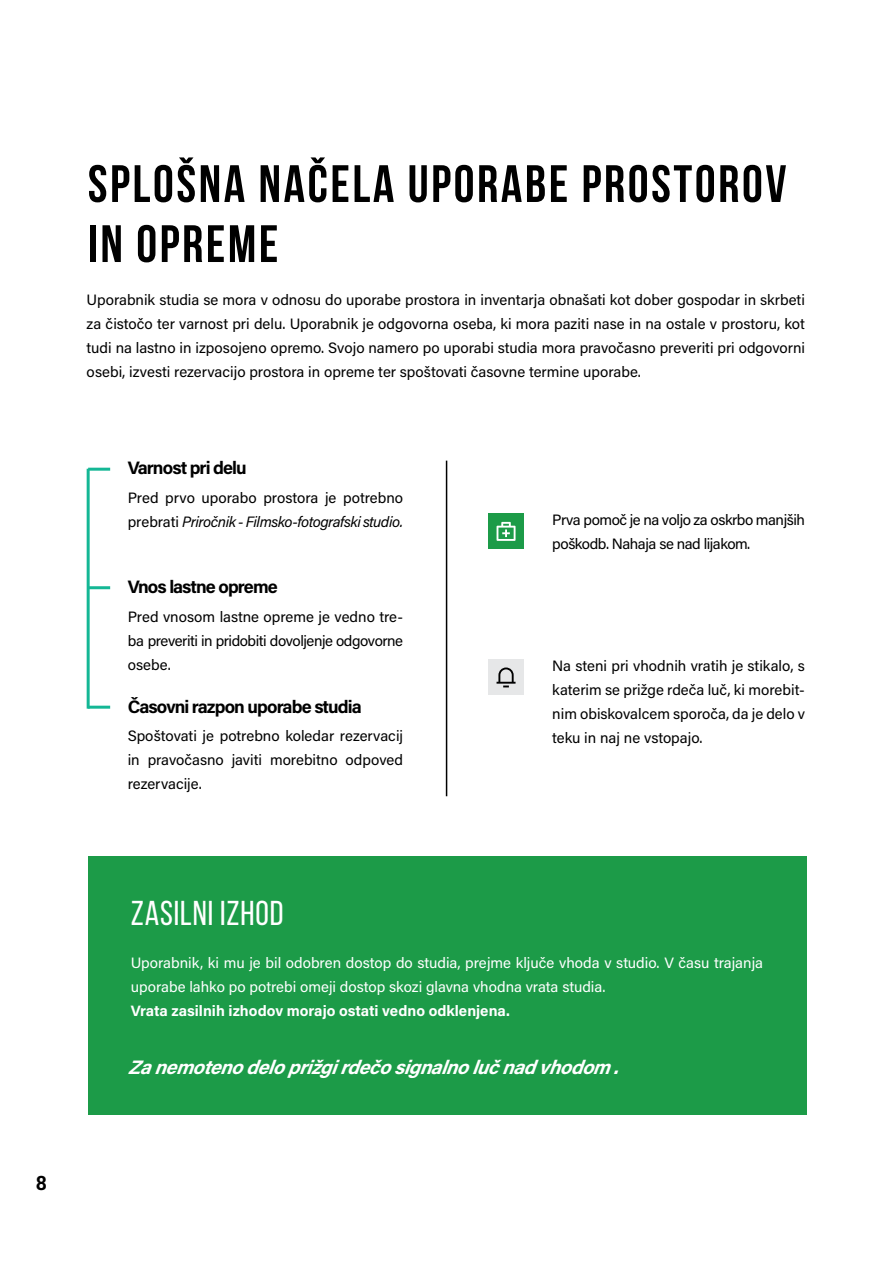
<style>
.page{position:relative;width:894px;height:1263px;background:#fff}
.page>*{position:absolute;margin:0;border:0;box-sizing:border-box;transform-origin:0 0}
.t1{font:700 52.5px/60px "Bebas Neue";letter-spacing:.05em;color:#000}
.t2{font:34.5px "Bebas Neue";letter-spacing:.025em;color:#fff}
.t3{font:italic 700 19.5px "Acumin Pro";color:#fff}
.t4{font:700 19.5px "Roboto";color:#000}
.t5{font:700 18px "Acumin Pro";letter-spacing:-.05em;color:#000}
.t6{font:15px/24px "Acumin Pro";letter-spacing:-.005em;color:#000;text-align:justify}
.t7{font:15px/24px "Acumin Pro";color:#fff}
.t8{font:15px/24px "Acumin Pro";letter-spacing:-.03em;color:#000}
.t9{font:700 15px "Acumin Pro";color:#fff}
.s1{font-style:italic}
</style>
<div class="page">
<div style="left:88px;top:856px;width:717px;height:259px;background:#1c9b48"></div>
<hr style="left:87px;top:469px;width:3px;height:239px;background:#14b795">
<hr style="left:88px;top:586px;width:22px;height:3px;background:#14b795">
<hr style="left:88px;top:468px;width:22px;height:3px;background:#14b795">
<hr style="left:88px;top:705px;width:22px;height:3px;background:#14b795">
<hr style="left:445px;top:460px;width:2px;height:336px;background:#000">
<div style="left:488px;top:660px;width:35px;height:35px;background:#e6e7e8"></div>
<div style="left:488px;top:514px;width:35px;height:35px;background:#1c9b48"></div>
<svg style="left:496px;top:522px;width:19px;height:19px"></svg>
<svg style="left:496px;top:667px;width:19px;height:20px"></svg>
<h1 class="t1" style="left:88px;top:153px;width:700px">SPLOŠNA NAČELA UPORABE PROSTOROV<br>IN OPREME</h1>
<p class="t6" style="left:87px;top:287px;width:719px">Uporabnik studia se mora v odnosu do uporabe prostora in inventarja obnašati kot dober gospodar in skrbeti za čistočo ter varnost pri delu. Uporabnik je odgovorna oseba, ki mora paziti nase in na ostale v prostoru, kot tudi na lastno in izposojeno opremo. Svojo namero po uporabi studia mora pravočasno preveriti pri odgovorni osebi, izvesti rezervacijo prostora in opreme ter spoštovati časovne termine uporabe.</p>
<p class="t5" style="left:128px;top:455px;width:120px">Varnost pri delu</p>
<p class="t6" style="left:128px;top:484px;width:277px">Pred prvo uporabo prostora je potrebno prebrati <span class="s1">Priročnik - Filmsko-fotografski studio.</span></p>
<p class="t5" style="left:128px;top:574px;width:152px">Vnos lastne opreme</p>
<p class="t6" style="left:128px;top:604px;width:277px">Pred vnosom lastne opreme je vedno tre&shy;ba preveriti in pridobiti dovoljenje odgovorne osebe.</p>
<p class="t5" style="left:128px;top:694px;width:235px">Časovni razpon uporabe studia</p>
<p class="t6" style="left:128px;top:723px;width:277px">Spoštovati je potrebno koledar rezervacij in pravočasno javiti morebitno odpoved rezervacije.</p>
<p class="t8" style="left:552px;top:507px;width:254px">Prva pomoč je na voljo za oskrbo manjših poškodb. Nahaja se nad lijakom.</p>
<p class="t6" style="left:552px;top:653px;width:254px">Na steni pri vhodnih vratih je stikalo, s katerim se prižge rdeča luč, ki morebit&shy;nim obiskovalcem sporoča, da je delo v teku in naj ne vstopajo.</p>
<h3 class="t4" style="left:36px;top:1169px;width:13px">8</h3>
<h2 class="t2" style="left:131px;top:894px;width:154px">ZASILNI IZHOD</h2>
<p class="t7" style="left:131px;top:950px;width:633px">Uporabnik, ki mu je bil odobren dostop do studia, prejme ključe vhoda v studio. V času trajanja uporabe lahko po potrebi omeji dostop skozi glavna vhodna vrata studia.</p>
<p class="t9" style="left:131px;top:1000px;width:380px">Vrata zasilnih izhodov morajo ostati vedno odklenjena.</p>
<h3 class="t3" style="left:128px;top:1053px;width:501px">Zanemotenodeloprižgirdečosignalnolučnadvhodom.</h3>
</div>
